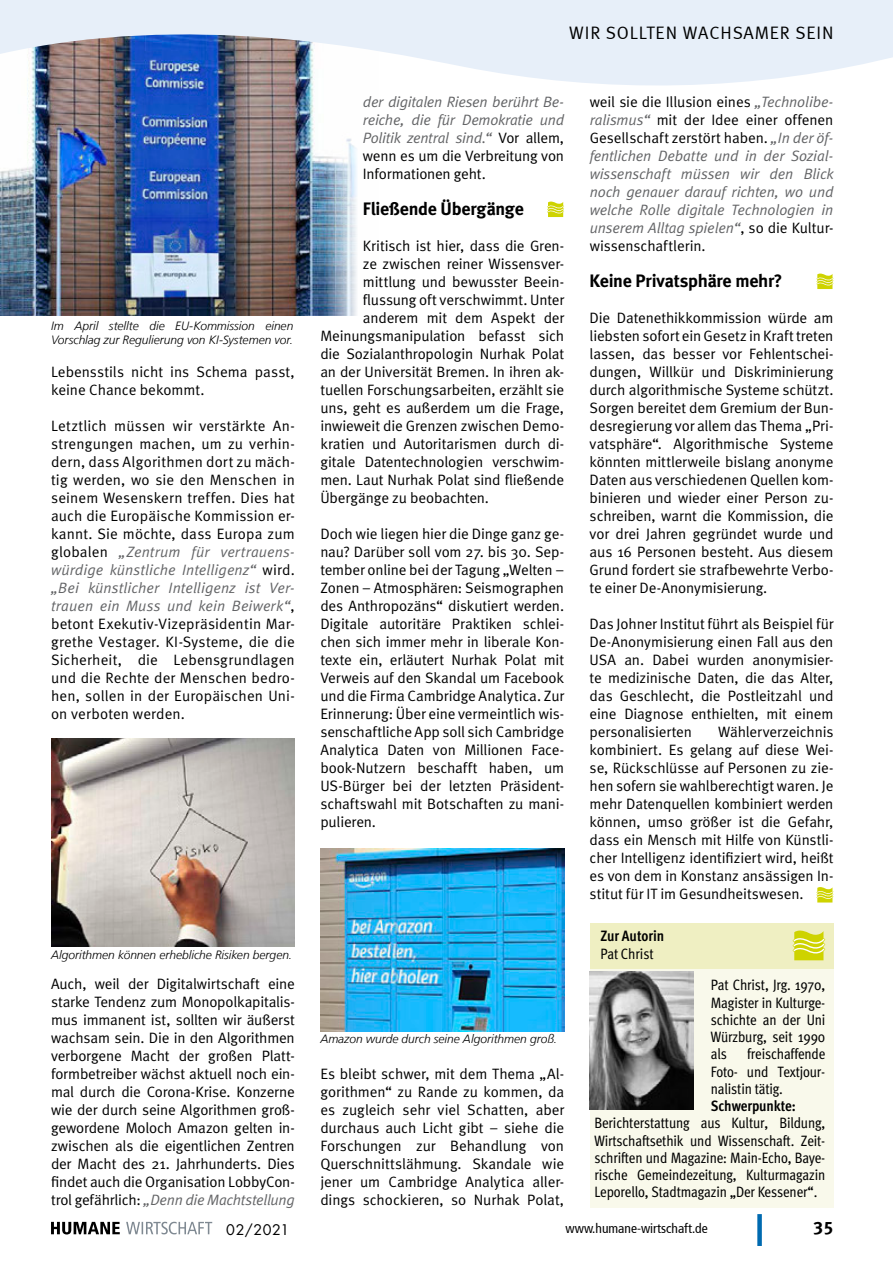
<style>
.page{position:relative;width:893px;height:1263px;background:#fff}
.page>*{position:absolute;margin:0;border:0;box-sizing:border-box;transform-origin:0 0}
.Zwischenüberschrift{font:700 18px "Meta";letter-spacing:-.015em;color:#000}
.t1{font:18px "Meta Normal LF";letter-spacing:.05em;color:#000}
.t2{font:18px "Meta Bold LF";color:#000}
.Fließtext_Meta_Norma{font:15px/18px "Meta Normal";letter-spacing:-.01em;color:#000;text-align:justify}
.Fließtext_Meta_Norma-2{font:italic 15px/18px "Meta Normal";letter-spacing:-.01em;color:#636466;text-align:justify}
.Meta_10-14_standard{font:15px/17.2px "Meta Cond";letter-spacing:-.01em;color:#000;text-align:justify}
.t3{font:700 15px "Meta Cond";color:#000}
.t4{font:14.25px "Futura";letter-spacing:.045em;color:#000}
.t5{font:condensed 13.5px "Frutiger 57";color:#000}
.t6{font:italic 300 12px/13.5px "Frutiger LT";color:#000}
.s1{font-style:italic;color:#636466}
.s2{font-style:normal;color:#000}
.s3{font-weight:700}
</style>
<div class="page">
<div style="left:757px;top:1214px;width:5px;height:32px;background:#006ab0"></div>
<svg style="left:51px;top:1222px;width:69px;height:12px"></svg>
<svg style="left:126px;top:1222px;width:86px;height:12px"></svg>
<img style="left:51px;top:738px;width:244px;height:208px">
<svg style="left:547px;top:202px;width:17px;height:15px"></svg>
<img style="left:320px;top:848px;width:244px;height:183px">
<svg style="left:816px;top:274px;width:17px;height:15px"></svg>
<svg style="left:816px;top:887px;width:17px;height:15px"></svg>
<div style="left:590px;top:969px;width:243px;height:239px;background:#f9f9eb"></div>
<img style="left:590px;top:971px;width:104px;height:138px">
<div style="left:590px;top:923px;width:243px;height:46px;background:#efefc2"></div>
<svg style="left:792px;top:930px;width:33px;height:30px"></svg>
<img style="left:0;top:94px;width:357px;height:221px">
<svg style="left:0;top:0;width:893px;height:94px;fill:#e7eff9"></svg>
<p class="t6" style="left:51px;top:320px;width:244px">Im April stellte die EU-Kommission einen<br>Vorschlag zur Regulierung von KI-Systemen vor.</p>
<p class="Fließtext_Meta_Norma" style="left:51px;top:363px;width:245px">Lebensstils nicht ins Schema passt, keine Chance bekommt.</p>
<p class="Fließtext_Meta_Norma" style="left:51px;top:417px;width:245px">Letztlich müssen wir verstärkte An&shy;strengungen machen, um zu verhin&shy;dern, dass Algorithmen dort zu mäch&shy;tig werden, wo sie den Menschen in seinem Wesenskern treffen. Dies hat auch die Europäische Kommission er&shy;kannt. Sie möchte, dass Europa zum globalen <span class="s1">„Zentrum für vertrauens&shy;würdige künstliche Intelligenz“</span> wird. <span class="s1">„Bei künstlicher Intelligenz ist Ver&shy;trauen ein Muss und kein Beiwerk“</span>, betont Exekutiv-Vizepräsidentin Mar&shy;grethe Vestager. KI-Systeme, die die Sicherheit, die Lebensgrundlagen und die Rechte der Menschen bedro&shy;hen, sollen in der Europäischen Uni&shy;on verboten werden.</p>
<p class="t6" style="left:51px;top:948px;width:243px">Algorithmen können erhebliche Risiken bergen.</p>
<p class="Fließtext_Meta_Norma" style="left:51px;top:975px;width:245px">Auch, weil der Digitalwirtschaft eine starke Tendenz zum Monopolkapitalis&shy;mus immanent ist, sollten wir äußerst wachsam sein. Die in den Algorithmen verborgene Macht der großen Platt&shy;formbetreiber wächst aktuell noch ein&shy;mal durch die Corona-Krise. Konzerne wie der durch seine Algorithmen groß&shy;gewordene Moloch Amazon gelten in&shy;zwischen als die eigentlichen Zentren der Macht des 21. Jahrhunderts. Dies findet auch die Organisation LobbyCon&shy;trol gefährlich: <span class="s1">„Denn die Machtstellung</span></p>
<p class="t1" style="left:569px;top:22px;width:266px">WIR SOLLTEN WACHSAMER SEIN</p>
<p class="Fließtext_Meta_Norma-2" style="left:363px;top:93px;width:203px">der digitalen Riesen berührt Be&shy;reiche, die für Demokratie und Politik zentral sind.“ <span class="s2">Vor allem, wenn es um die Verbreitung von Informationen geht.</span></p>
<p class="Zwischenüberschrift" style="left:363px;top:198px;width:163px">Fließende Übergänge</p>
<p class="Fließtext_Meta_Norma" style="left:363px;top:237px;width:203px">Kritisch ist hier, dass die Gren-</p>
<p class="Fließtext_Meta_Norma" style="left:363px;top:255px;width:203px">ze zwischen reiner Wissensver-</p>
<p class="Fließtext_Meta_Norma" style="left:363px;top:273px;width:203px">mittlung und bewusster Beein-</p>
<p class="Fließtext_Meta_Norma" style="left:363px;top:291px;width:203px">flussung oft verschwimmt. Unter</p>
<p class="Fließtext_Meta_Norma" style="left:363px;top:309px;width:203px">anderem mit dem Aspekt der</p>
<p class="Fließtext_Meta_Norma" style="left:320px;top:327px;width:245px">Meinungsmanipulation befasst sich</p>
<p class="Fließtext_Meta_Norma" style="left:320px;top:345px;width:245px">die Sozialanthropologin Nurhak Polat</p>
<p class="Fließtext_Meta_Norma" style="left:320px;top:363px;width:245px">an der Universität Bremen. In ihren ak-</p>
<p class="Fließtext_Meta_Norma" style="left:320px;top:381px;width:245px">tuellen Forschungsarbeiten, erzählt sie</p>
<p class="Fließtext_Meta_Norma" style="left:320px;top:399px;width:245px">uns, geht es außerdem um die Frage,</p>
<p class="Fließtext_Meta_Norma" style="left:320px;top:417px;width:245px">inwieweit die Grenzen zwischen Demo-</p>
<p class="Fließtext_Meta_Norma" style="left:320px;top:435px;width:245px">kratien und Autoritarismen durch di-</p>
<p class="Fließtext_Meta_Norma" style="left:320px;top:453px;width:245px">gitale Datentechnologien verschwim-</p>
<p class="Fließtext_Meta_Norma" style="left:320px;top:471px;width:245px">men. Laut Nurhak Polat sind fließende</p>
<p class="Fließtext_Meta_Norma" style="left:320px;top:489px;width:170px">Übergänge zu beobachten.</p>
<p class="Fließtext_Meta_Norma" style="left:320px;top:525px;width:245px">Doch wie liegen hier die Dinge ganz ge&shy;nau? Darüber soll vom 27. bis 30. Sep&shy;tember online bei der Tagung „Welten – Zonen – Atmosphären: Seismographen des Anthropozäns“ diskutiert werden.<br>Digitale autoritäre Praktiken schlei&shy;chen sich immer mehr in liberale Kon&shy;texte ein, erläutert Nurhak Polat mit Verweis auf den Skandal um Facebook und die Firma Cambridge Analytica. Zur Erinnerung: Über eine vermeintlich wis&shy;senschaftliche App soll sich Cambridge Analytica Daten von Millionen Face&shy;book-Nutzern beschafft haben, um US-Bürger bei der letzten Präsident&shy;schaftswahl mit Botschaften zu mani&shy;pulieren.</p>
<p class="t6" style="left:320px;top:1033px;width:238px">Amazon wurde durch seine Algorithmen groß.</p>
<p class="Fließtext_Meta_Norma" style="left:320px;top:1065px;width:245px">Es bleibt schwer, mit dem Thema „Al&shy;gorithmen“ zu Rande zu kommen, da es zugleich sehr viel Schatten, aber durchaus auch Licht gibt – siehe die Forschungen zur Behandlung von Querschnittslähmung. Skandale wie jener um Cambridge Analytica aller&shy;dings schockieren, so Nurhak Polat,</p>
<p class="Fließtext_Meta_Norma-2" style="left:590px;top:93px;width:245px"><span class="s2">weil sie die Illusion eines</span> „Technolibe&shy;ralismus“ <span class="s2">mit der Idee einer offenen Gesellschaft zerstört haben.</span> „In der öf&shy;fentlichen Debatte und in der Sozial&shy;wissenschaft müssen wir den Blick noch genauer darauf richten, wo und welche Rolle digitale Technologien in unserem Alltag spielen“<span class="s2">, so die Kultur&shy;wissenschaftlerin.</span></p>
<p class="Zwischenüberschrift" style="left:590px;top:270px;width:194px">Keine Privatsphäre mehr?</p>
<p class="Fließtext_Meta_Norma" style="left:590px;top:309px;width:245px">Die Datenethikkommission würde am liebsten sofort ein Gesetz in Kraft treten lassen, das besser vor Fehlentschei&shy;dungen, Willkür und Diskriminierung durch algorithmische Systeme schützt.<br>Sorgen bereitet dem Gremium der Bun&shy;desregierung vor allem das Thema „Pri&shy;vatsphäre“. Algorithmische Systeme könnten mittlerweile bislang anonyme Daten aus verschiedenen Quellen kom&shy;binieren und wieder einer Person zu&shy;schreiben, warnt die Kommission, die vor drei Jahren gegründet wurde und aus 16 Personen besteht. Aus diesem Grund fordert sie strafbewehrte Verbo&shy;te einer De-Anonymisierung.</p>
<p class="Fließtext_Meta_Norma" style="left:590px;top:615px;width:245px">Das Johner Institut führt als Beispiel für De-Anonymisierung einen Fall aus den USA an. Dabei wurden anonymisier&shy;te medizinische Daten, die das Alter, das Geschlecht, die Postleitzahl und eine Diagnose enthielten, mit einem personalisierten</p>
<p class="Fließtext_Meta_Norma" style="left:590px;top:723px;width:245px;text-indent:129px">Wählerverzeichnis kombiniert. Es gelang auf diese Wei&shy;se, Rückschlüsse auf Personen zu zie&shy;hen sofern sie wahlberechtigt waren. Je mehr Datenquellen kombiniert werden können, umso größer ist die Gefahr, dass ein Mensch mit Hilfe von Künstli&shy;cher Intelligenz identifiziert wird, heißt es von dem in Konstanz ansässigen In&shy;stitut für IT im Gesundheitswesen.</p>
<p class="t3" style="left:600px;top:927px;width:65px">Zur Autorin</p>
<p class="Meta_10-14_standard" style="left:600px;top:945px;width:55px">Pat Christ</p>
<p class="Meta_10-14_standard" style="left:711px;top:976px;width:116px">Pat Christ, Jrg. 1970, Magister in Kulturge&shy;schichte an der Uni Würzburg, seit 1990 als</p>
<p class="Meta_10-14_standard" style="left:711px;top:1045px;width:116px;text-indent:36px">freischaffende Foto- und Textjour&shy;nalistin tätig.</p>
<p class="Meta_10-14_standard" style="left:594px;top:1097px;width:232px;text-align:left;text-indent:116px"><span class="s3">Schwerpunkte:<br></span>Berichterstattung aus Kultur, Bildung, Wirtschaftsethik und Wissenschaft. Zeit&shy;schriften und Magazine: Main-Echo, Baye&shy;rische Gemeindezeitung, Kulturmagazin Leporello, Stadtmagazin „Der Kessener“.</p>
<p class="t4" style="left:226px;top:1220px;width:65px">02/2021</p>
<p class="t5" style="left:566px;top:1220px;width:144px">www.humane-wirtschaft.de</p>
<p class="t2" style="left:813px;top:1217px;width:22px">35</p>
</div>
